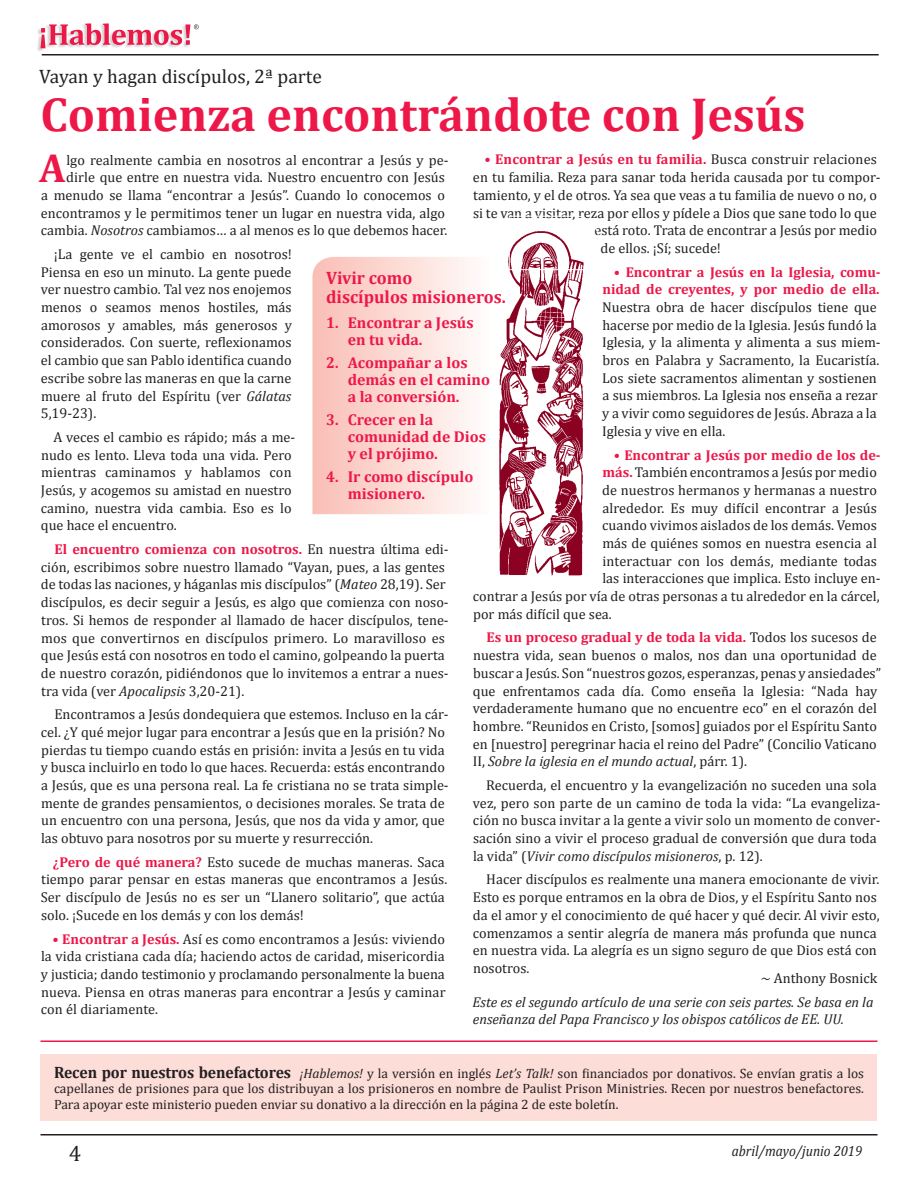
<style>
.page{position:relative;width:918px;height:1188px;background:#fff}
.page>*{position:absolute;margin:0;border:0;box-sizing:border-box;transform-origin:0 0}
.t1{font:700 48px "Cambria";color:#ed1748}
.t2{font:700 40.8px "Cambria";color:#ed1748}
.t3{font:22.5px "Cambria";color:#231f20}
.t4{font:19.5px "Cambria";color:#231f20}
.t5{font:700 18px/19.5px "Cambria";color:#ed1748}
.t6{font:700 15.75px/17.2px "Cambria";color:#ed1748;scale:.95 1}
.t7{font:italic 15px "Cambria";color:#231f20;scale:.9 1}
.t8{font:14.25px/17.7px "Cambria";color:#231f20}
.t9{font:700 14.25px/17.7px "Cambria";color:#ed1748;text-align:right}
.t10{font:italic 14.25px/17.7px "Cambria";color:#231f20}
.t11{font:13.5px/15.8px "Cambria";color:#231f20;text-align:justify}
.s1{font-weight:400;color:#231f20}
.s2{font-weight:700;color:#ed1748}
.s3{font-style:italic}
.s4{font-weight:700;font-size:16.5px}
</style>
<div class="page">
<hr style="left:42px;top:54px;width:837px;height:2px;background:#231f20">
<hr style="left:40px;top:1134px;width:838px;height:2px;background:#231f20">
<div style="left:40px;top:1054px;width:838px;height:66px;background:#fcddd7"></div>
<div style="left:36px;top:24px;width:154px;height:28px;background:#231f20;opacity:.2"></div>
<svg style="left:40px;top:23px;width:159px;height:25px"></svg>
<hr style="left:40px;top:1041px;width:838px;height:1px;background:#ed1748">
<svg style="left:312px;top:257px;width:157px;height:257px;background:#fbd9d3"></svg>
<img style="left:499px;top:255px;width:85px;height:321px">
<svg style="left:509px;top:231px;width:75px;height:39px"></svg>
<h3 class="t4" style="left:39px;top:64px;width:284px">Vayan y hagan discípulos, 2ª parte</h3>
<h1 class="t1" style="left:41px;top:80px;width:767px">Comienza encontrándote con Jesús</h1>
<h2 class="t2" style="left:39px;top:140px;width:28px">A</h2>
<p class="t9" style="left:485px;top:150px;width:394px">• Encontrar a Jesús en tu familia. <span class="s1">Busca construir relaciones</span></p>
<p class="t8" style="left:473px;top:168px;width:409px">en tu familia. Reza para sanar toda herida causada por tu compor-</p>
<p class="t8" style="left:473px;top:186px;width:405px">tamiento, y el de otros. Ya sea que veas a tu familia de nuevo o no, o</p>
<p class="t8" style="left:473px;top:204px;width:405px">si te van a visitar, reza por ellos y pídele a Dios que sane todo lo que</p>
<p class="t8" style="left:594px;top:222px;width:284px">está roto. Trata de encontrar a Jesús por medio</p>
<p class="t8" style="left:600px;top:239px;width:122px">de ellos. ¡Sí; sucede!</p>
<p class="t9" style="left:603px;top:262px;width:280px">• Encontrar a Jesús en la Iglesia, comu&shy;nidad de creyentes, y por medio de ella.</p>
<p class="t8" style="left:602px;top:298px;width:280px">Nuestra obra de hacer discípulos tiene que hacerse por medio de la Iglesia. Jesús fundó la Iglesia, y la alimenta y alimenta a sus miem&shy;bros en Palabra y Sacramento, la Eucaristía.<br>Los siete sacramentos alimentan y sostienen a sus miembros. La Iglesia nos enseña a rezar y a vivir como seguidores de Jesús. Abraza a la Iglesia y vive en ella.</p>
<p class="t9" style="left:614px;top:445px;width:268px">• Encontrar a Jesús por medio de los de-</p>
<p class="t8" style="left:603px;top:463px;width:276px"><span class="s2">más.</span> También encontramos a Jesús por medio</p>
<p class="t8" style="left:602px;top:481px;width:276px">de nuestros hermanos y hermanas a nuestro</p>
<p class="t8" style="left:602px;top:499px;width:276px">alrededor. Es muy difícil encontrar a Jesús</p>
<p class="t8" style="left:602px;top:517px;width:276px">cuando vivimos aislados de los demás. Vemos</p>
<p class="t8" style="left:602px;top:534px;width:276px">más de quiénes somos en nuestra esencia al</p>
<p class="t8" style="left:602px;top:552px;width:276px">interactuar con los demás, mediante todas</p>
<p class="t8" style="left:602px;top:570px;width:280px">las interacciones que implica. Esto incluye en-</p>
<p class="t8" style="left:473px;top:587px;width:408px">contrar a Jesús por vía de otras personas a tu alrededor en la cárcel,</p>
<p class="t8" style="left:473px;top:605px;width:140px">por más difícil que sea.</p>
<p class="t8" style="left:473px;top:629px;width:410px;text-indent:14px"><span class="s2">Es un proceso gradual y de toda la vida.</span> Todos los sucesos de nuestra vida, sean buenos o malos, nos dan una oportunidad de buscar a Jesús. Son “nuestros gozos, esperanzas, penas y ansiedades” que enfrentamos cada día. Como enseña la Iglesia: “Nada hay verdaderamente humano que no encuentre eco” en el corazón del hombre. “Reunidos en Cristo, [somos] guiados por el Espíritu Santo en [nuestro] peregrinar hacia el reino del Padre” (Concilio Vaticano II, <span class="s3">Sobre la iglesia en el mundo actual</span>, párr. 1).</p>
<p class="t8" style="left:473px;top:776px;width:409px;text-indent:13px">Recuerda, el encuentro y la evangelización no suceden una sola vez, pero son parte de un camino de toda la vida: “La evangeliza&shy;ción no busca invitar a la gente a vivir solo un momento de conver&shy;sación sino a vivir el proceso gradual de conversión que dura toda la vida” (<span class="s3">Vivir como discípulos misioneros</span>, p. 12).</p>
<p class="t8" style="left:473px;top:871px;width:408px;text-indent:13px">Hacer discípulos es realmente una manera emocionante de vivir.<br>Esto es porque entramos en la obra de Dios, y el Espíritu Santo nos da el amor y el conocimiento de qué hacer y qué decir. Al vivir esto, comenzamos a sentir alegría de manera más profunda que nunca en nuestra vida. La alegría es un signo seguro de que Dios está con nosotros.</p>
<p class="t8" style="left:761px;top:970px;width:118px">~ Anthony Bosnick</p>
<p class="t10" style="left:473px;top:992px;width:403px">Este es el segundo artículo de una serie con seis partes. Se basa en la enseñanza del Papa Francisco y los obispos católicos de EE. UU.</p>
<p class="t8" style="left:41px;top:151px;width:409px;text-align:right">lgo realmente cambia en nosotros al encontrar a Jesús y pe&shy;dirle que entre en nuestra vida. Nuestro encuentro con Jesús<br>a menudo se llama “encontrar a Jesús”. Cuando lo conocemos o encontramos y le permitimos tener un lugar en nuestra vida, algo cambia. <span class="s3">Nosotros</span> cambiamos… a al menos es lo que debemos hacer.</p>
<p class="t8" style="left:41px;top:245px;width:253px;text-align:justify;text-indent:13px">¡La gente ve el cambio en nosotros!<br>Piensa en eso un minuto. La gente puede ver nuestro cambio. Tal vez nos enojemos menos o seamos menos hostiles, más amorosos y amables, más generosos y considerados. Con suerte, reflexionamos el cambio que san Pablo identifica cuando escribe sobre las maneras en que la carne muere al fruto del Espíritu (ver <span class="s3">Gálatas </span>5,19-23).</p>
<p class="t8" style="left:41px;top:428px;width:256px;text-indent:13px">A veces el cambio es rápido; más a me&shy;nudo es lento. Lleva toda una vida. Pero mientras caminamos y hablamos con Jesús, y acogemos su amistad en nuestro camino, nuestra vida cambia. Eso es lo que hace el encuentro.</p>
<p class="t8" style="left:41px;top:540px;width:409px;text-indent:14px"><span class="s2">El encuentro comienza con nosotros.</span> En nuestra última edi&shy;ción, escribimos sobre nuestro llamado “Vayan, pues, a las gentes de todas las naciones, y háganlas mis discípulos” (<span class="s3">Mateo</span> 28,19). Ser discípulos, es decir seguir a Jesús, es algo que comienza con noso&shy;tros. Si hemos de responder al llamado de hacer discípulos, tene&shy;mos que convertirnos en discípulos primero. Lo maravilloso es que Jesús está con nosotros en todo el camino, golpeando la puerta de nuestro corazón, pidiéndonos que lo invitemos a entrar a nues&shy;tra vida (ver <span class="s3">Apocalipsis</span> 3,20-21).</p>
<p class="t8" style="left:41px;top:705px;width:409px;text-indent:13px">Encontramos a Jesús dondequiera que estemos. Incluso en la cár&shy;cel. ¿Y qué mejor lugar para encontrar a Jesús que en la prisión? No pierdas tu tiempo cuando estás en prisión: invita a Jesús en tu vida y busca incluirlo en todo lo que haces. Recuerda: estás encontrando a Jesús, que es una persona real. La fe cristiana no se trata simple&shy;mente de grandes pensamientos, o decisiones morales. Se trata de un encuentro con una persona, Jesús, que nos da vida y amor, que las obtuvo para nosotros por su muerte y resurrección.</p>
<p class="t8" style="left:41px;top:853px;width:408px;text-indent:12px"><span class="s2">¿Pero de qué manera?</span> Esto sucede de muchas maneras. Saca tiempo parar pensar en estas maneras que encontramos a Jesús.<br>Ser discípulo de Jesús no es ser un “Llanero solitario”, que actúa solo. ¡Sucede en los demás y con los demás!</p>
<p class="t8" style="left:41px;top:930px;width:406px;text-align:justify;text-indent:12px"><span class="s2">• Encontrar a Jesús.</span> Así es como encontramos a Jesús: viviendo la vida cristiana cada día; haciendo actos de caridad, misericordia y justicia; dando testimonio y proclamando personalmente la buena nueva. Piensa en otras maneras para encontrar a Jesús y caminar con él diariamente.</p>
<p class="t5" style="left:326px;top:267px;width:181px">Vivir como<br>discípulos misioneros.</p>
<p class="t6" style="left:348px;top:313px;width:134px;text-indent:-22px">1. Encontrar a Jesús en tu vida.</p>
<p class="t6" style="left:348px;top:353px;width:151px;text-indent:-22px">2. Acompañar a los demás en el camino a la conversión.</p>
<p class="t6" style="left:348px;top:410px;width:147px;text-indent:-22px">3. Crecer en la comunidad de Dios y el prójimo.</p>
<p class="t6" style="left:348px;top:468px;width:134px;text-indent:-22px">4. Ir como discípulo misionero.</p>
<p class="t11" style="left:54px;top:1065px;width:812px"><span class="s4">Recen por nuestros benefactores</span> <span class="s3">¡Hablemos!</span> y la versión en inglés <span class="s3">Let’s Talk!</span> son financiados por donativos. Se envían gratis a los capellanes de prisiones para que los distribuyan a los prisioneros en nombre de Paulist Prison Ministries. Recen por nuestros benefactores.<br>Para apoyar este ministerio pueden enviar su donativo a la dirección en la página 2 de este boletín.</p>
<h3 class="t3" style="left:69px;top:1140px;width:14px">4</h3>
<p class="t7" style="left:732px;top:1140px;width:146px">abril/mayo/junio 2019</p>
</div>
